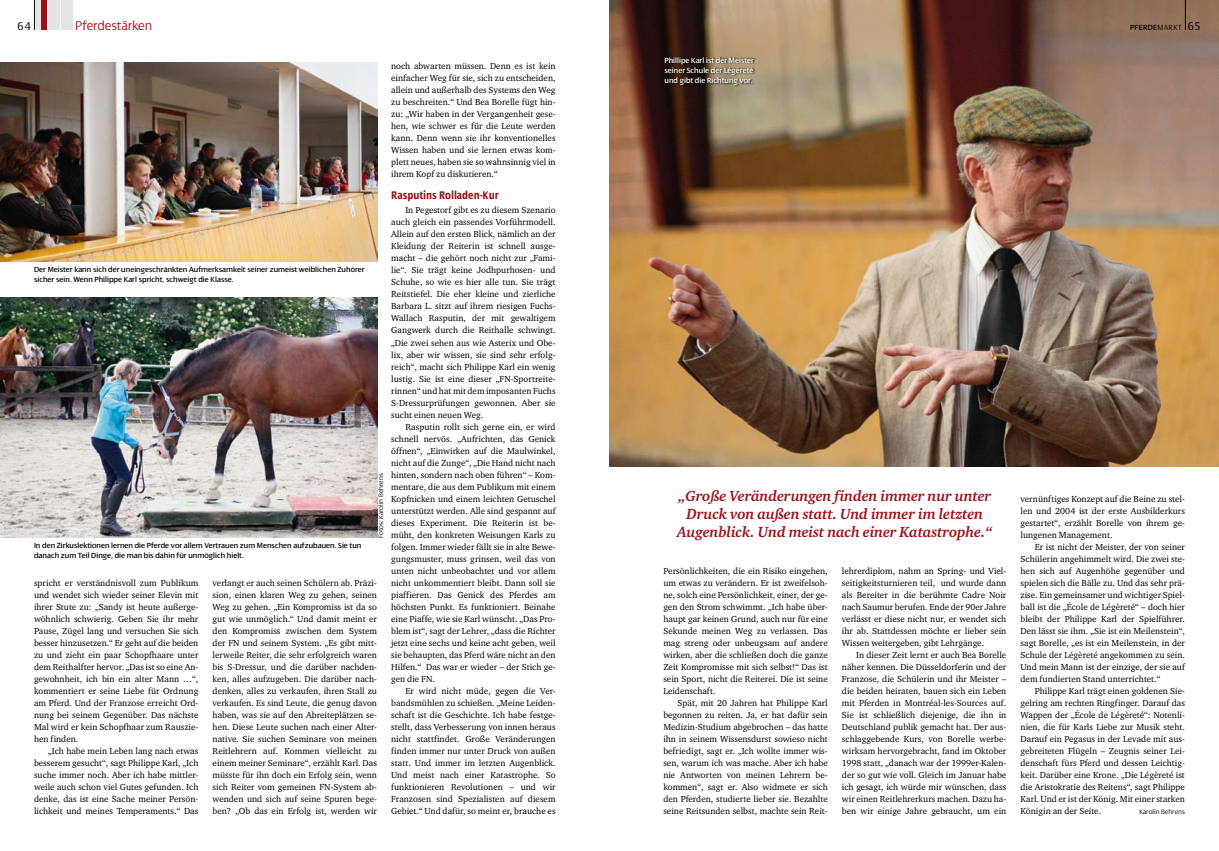
<style>
.page{position:relative;width:1219px;height:851px;background:#fff}
.page>*{position:absolute;margin:0;border:0;box-sizing:border-box;transform-origin:0 0}
.t1{font:italic 700 15px/18px "Charter ITC";letter-spacing:-.01em;color:#9e1019;text-align:center}
.t2{font:300 13.5px "Dialog";letter-spacing:-.015em;color:#9e1019}
.t3{font:700 12px "Dialog Cond";letter-spacing:-.005em;color:#9e1019}
.t4{font:300 12px "Dialog";color:#000}
.t5{font:9px/12px "Charter ITC";color:#000;text-align:justify}
.t6{font:8px/10px "Dialog";color:#000}
.t7{font:8px/10px "Dialog";color:#fff;text-align:justify}
.t8{font:8px "Dialog Small Caps";letter-spacing:.03em;color:#000}
.t9{font:300 7px "Dialog";color:#000}
.s1{font-family:"Dialog Light Small Caps"}
.s2{font-family:"Dialog";font-weight:300;font-size:12px}
</style>
<div class="page">
<img style="left:0;top:297px;width:377px;height:240px">
<img style="left:609px;top:0;width:610px;height:466px">
<img style="left:0;top:62px;width:377px;height:199px">
<svg style="left:663px;top:56px;width:93px;height:32px;background:#574636"></svg>
<hr style="left:34px;top:0;width:1px;height:30px;background:#000">
<svg style="left:40px;top:0;width:27px;height:30px"></svg>
<div style="left:48px;top:0;width:5px;height:30px;background:#e3e4e4"></div>
<div style="left:54px;top:0;width:6px;height:30px;background:#e3e4e4"></div>
<div style="left:61px;top:0;width:5px;height:30px;background:#e3e4e4"></div>
<div style="left:67px;top:0;width:6px;height:30px;background:#e3e4e4"></div>
<div style="left:35px;top:0;width:5px;height:30px;background:#e3e4e4"></div>
<div style="left:41px;top:0;width:6px;height:30px;background:#9e1019"></div>
<hr style="left:1185px;top:0;width:1px;height:30px;background:#000">
<h3 class="t4" style="left:18px;top:19px;width:15px">64</h3>
<h2 class="t2" style="left:75px;top:18px;width:79px">Pferdestärken</h2>
<p class="t8" style="left:1130px;top:23px;width:73px">PFERDE<span class="s1">MARKT</span> <span class="s2">65</span></p>
<p class="t5" style="left:391px;top:60px;width:166px">noch abwarten müssen. Denn es ist kein einfacher Weg für sie, sich zu entscheiden, allein und außerhalb des Systems den Weg zu beschreiten.“ Und Bea Borelle fügt hin&shy;zu: „Wir haben in der Vergangenheit gese&shy;hen, wie schwer es für die Leute werden kann. Denn wenn sie ihr konventionelles Wissen haben und sie lernen etwas kom&shy;plett neues, haben sie so wahnsinnig viel in ihrem Kopf zu diskutieren.“</p>
<h3 class="t3" style="left:391px;top:188px;width:110px">Rasputins Rolladen-Kur</h3>
<p class="t5" style="left:391px;top:204px;width:166px;text-indent:14px">In Pegestorf gibt es zu diesem Szenario auch gleich ein passendes Vorführmodell.<br>Allein auf den ersten Blick, nämlich an der Kleidung der Reiterin ist schnell ausge&shy;macht – die gehört noch nicht zur „Fami&shy;lie“. Sie trägt keine Jodhpurhosen- und Schuhe, so wie es hier alle tun. Sie trägt Reitstiefel. Die eher kleine und zierliche Barbara L. sitzt auf ihrem riesigen Fuchs-Wallach Rasputin, der mit gewaltigem Gangwerk durch die Reithalle schwingt. „Die zwei sehen aus wie Asterix und Obe&shy;lix, aber wir wissen, sie sind sehr erfolg&shy;reich“, macht sich Philippe Karl ein wenig lustig. Sie ist eine dieser „FN-Sportreite&shy;rinnen“ und hat mit dem imposanten Fuchs S-Dressurprüfungen gewonnen. Aber sie sucht einen neuen Weg.</p>
<p class="t5" style="left:391px;top:420px;width:166px;text-indent:14px">Rasputin rollt sich gerne ein, er wird schnell nervös. „Aufrichten, das Genick öffnen“, „Einwirken auf die Maulwinkel, nicht auf die Zunge“, „Die Hand nicht nach hinten, sondern nach oben führen“ – Kom&shy;mentare, die aus dem Publikum mit einem Kopfnicken und einem leichten Getuschel unterstützt werden. Alle sind gespannt auf dieses Experiment. Die Reiterin ist be&shy;müht, den konkreten Weisungen Karls zu folgen. Immer wieder fällt sie in alte Bewe&shy;gungsmuster, muss grinsen, weil das von unten nicht unbeobachtet und vor allem nicht unkommentiert bleibt. Dann soll sie piaffieren. Das Genick des Pferdes am höchsten Punkt. Es funktioniert. Beinahe eine Piaffe, wie sie Karl wünscht. „Das Pro&shy;blem ist“, sagt der Lehrer, „dass die Richter jetzt eine sechs und keine acht geben, weil sie behaupten, das Pferd wäre nicht an den Hilfen.“ Das war er wieder – der Stich ge&shy;gen die FN.</p>
<p class="t5" style="left:391px;top:684px;width:166px;text-indent:14px">Er wird nicht müde, gegen die Ver&shy;bandsmühlen zu schießen. „Meine Leiden&shy;schaft ist die Geschichte. Ich habe festge&shy;stellt, dass Verbesserung von innen heraus nicht stattfindet. Große Veränderungen finden immer nur unter Druck von außen statt. Und immer im letzten Augenblick.<br>Und meist nach einer Katastrophe. So funktionieren Revolutionen – und wir Franzosen sind Spezialisten auf diesem Gebiet.“ Und dafür, so meint er, brauche es</p>
<p class="t6" style="left:34px;top:264px;width:332px">Der Meister kann sich der uneingeschränkten Aufmerksamkeit seiner zumeist weiblichen Zuhörer sicher sein. Wenn Philippe Karl spricht, schweigt die Klasse.</p>
<p class="t9" style="left:377px;top:538px;width:66px;rotate:-90deg">Fotos: Karolin Behrens</p>
<p class="t6" style="left:34px;top:540px;width:329px">In den Zirkuslektionen lernen die Pferde vor allem Vertrauen zum Menschen aufzubauen. Sie tun danach zum Teil Dinge, die man bis dahin für unmöglich hielt.</p>
<p class="t5" style="left:34px;top:576px;width:166px">spricht er verständnisvoll zum Publikum und wendet sich wieder seiner Elevin mit ihrer Stute zu: „Sandy ist heute außerge&shy;wöhnlich schwierig. Geben Sie ihr mehr Pause, Zügel lang und versuchen Sie sich besser hinzusetzen.“ Er geht auf die beiden zu und zieht ein paar Schopfhaare unter dem Reithalfter hervor. „Das ist so eine An&shy;gewohnheit, ich bin ein alter Mann …“, kommentiert er seine Liebe für Ordnung am Pferd. Und der Franzose erreicht Ord&shy;nung bei seinem Gegenüber. Das nächste Mal wird er kein Schopfhaar zum Rauszie&shy;hen finden.</p>
<p class="t5" style="left:34px;top:744px;width:166px;text-indent:14px">„Ich habe mein Leben lang nach etwas besserem gesucht“, sagt Philippe Karl, „Ich suche immer noch. Aber ich habe mittler&shy;weile auch schon viel Gutes gefunden. Ich denke, das ist eine Sache meiner Persön&shy;lichkeit und meines Temperaments.“ Das</p>
<p class="t5" style="left:213px;top:576px;width:166px">verlangt er auch seinen Schülern ab. Präzi&shy;sion, einen klaren Weg zu gehen, seinen Weg zu gehen. „Ein Kompromiss ist da so gut wie unmöglich.“ Und damit meint er den Kompromiss zwischen dem System der FN und seinem System. „Es gibt mitt&shy;lerweile Reiter, die sehr erfolgreich waren bis S-Dressur, und die darüber nachden&shy;ken, alles aufzugeben. Die darüber nach&shy;denken, alles zu verkaufen, ihren Stall zu verkaufen. Es sind Leute, die genug davon haben, was sie auf den Abreiteplätzen se&shy;hen. Diese Leute suchen nach einer Alter&shy;native. Sie suchen Seminare von meinen Reitlehrern auf. Kommen vielleicht zu einem meiner Seminare“, erzählt Karl. Das müsste für ihn doch ein Erfolg sein, wenn sich Reiter vom gemeinen FN-System ab&shy;wenden und sich auf seine Spuren bege&shy;ben? „Ob das ein Erfolg ist, werden wir</p>
<p class="t7" style="left:664px;top:56px;width:91px">Phillipe Karl ist der Meister seiner Schule der Légèreté und gibt die Richtung vor.</p>
<h1 class="t1" style="left:677px;top:487px;width:317px">„Große Veränderungen finden immer nur unter<br>Druck von außen statt. Und immer im letzten<br>Augenblick. Und meist nach einer Katastrophe.“</h1>
<p class="t5" style="left:663px;top:564px;width:166px">Persönlichkeiten, die ein Risiko eingehen, um etwas zu verändern. Er ist zweifelsoh&shy;ne, solch eine Persönlichkeit, einer, der ge&shy;gen den Strom schwimmt. „Ich habe über&shy;haupt gar keinen Grund, auch nur für eine Sekunde meinen Weg zu verlassen. Das mag streng oder unbeugsam auf andere wirken, aber die schließen doch die ganze Zeit Kompromisse mit sich selbst!“ Das ist sein Sport, nicht die Reiterei. Die ist seine Leidenschaft.</p>
<p class="t5" style="left:663px;top:696px;width:166px;text-indent:14px">Spät, mit 20 Jahren hat Philippe Karl begonnen zu reiten. Ja, er hat dafür sein Medizin-Studium abgebrochen – das hatte ihn in seinem Wissensdurst sowieso nicht befriedigt, sagt er. „Ich wollte immer wis&shy;sen, warum ich was mache. Aber ich habe nie Antworten von meinen Lehrern be&shy;kommen“, sagt er. Also widmete er sich den Pferden, studierte lieber sie. Bezahlte seine Reitsunden selbst, machte sein Reit-</p>
<p class="t5" style="left:842px;top:564px;width:166px">lehrerdiplom, nahm an Spring- und Viel&shy;seitigkeitsturnieren teil, und wurde dann als Bereiter in die berühmte Cadre Noir nach Saumur berufen. Ende der 90er Jahre verlässt er diese nicht nur, er wendet sich ihr ab. Stattdessen möchte er lieber sein Wissen weitergeben, gibt Lehrgänge.</p>
<p class="t5" style="left:842px;top:648px;width:166px;text-indent:14px">In dieser Zeit lernt er auch Bea Borelle näher kennen. Die Düsseldorferin und der Franzose, die Schülerin und ihr Meister – die beiden heiraten, bauen sich ein Leben mit Pferden in Montréal-les-Sources auf.<br>Sie ist schließlich diejenige, die ihn in Deutschland publik gemacht hat. Der aus&shy;schlaggebende Kurs, von Borelle werbe&shy;wirksam hervorgebracht, fand im Oktober 1998 statt, „danach war der 1999er-Kalen&shy;der so gut wie voll. Gleich im Januar habe ich gesagt, ich würde mir wünschen, dass wir einen Reitlehrerkurs machen. Dazu ha&shy;ben wir einige Jahre gebraucht, um ein</p>
<p class="t5" style="left:1020px;top:492px;width:166px">vernünftiges Konzept auf die Beine zu stel&shy;len und 2004 ist der erste Ausbilderkurs gestartet“, erzählt Borelle von ihrem ge&shy;lungenen Management.</p>
<p class="t5" style="left:1020px;top:540px;width:166px;text-indent:14px">Er ist nicht der Meister, der von seiner Schülerin angehimmelt wird. Die zwei ste&shy;hen sich auf Augenhöhe gegenüber und spielen sich die Bälle zu. Und das sehr prä&shy;zise. Ein gemeinsamer und wichtiger Spiel&shy;ball ist die „École de Légèreté“ – doch hier bleibt der Philippe Karl der Spielführer.<br>Den lässt sie ihm. „Sie ist ein Meilenstein“, sagt Borelle, „es ist ein Meilenstein, in der Schule der Légèreté angekommen zu sein.<br>Und mein Mann ist der einzige, der sie auf dem fundierten Stand unterrichtet.“</p>
<p class="t5" style="left:1020px;top:684px;width:166px;text-indent:14px">Philippe Karl trägt einen goldenen Sie&shy;gelring am rechten Ringfinger. Darauf das Wappen der „École de Légèreté“: Notenli&shy;nien, die für Karls Liebe zur Musik steht.<br>Darauf ein Pegasus in der Levade mit aus&shy;gebreiteten Flügeln – Zeugnis seiner Lei&shy;denschaft fürs Pferd und dessen Leichtig&shy;keit. Darüber eine Krone. „Die Légèreté ist die Aristokratie des Reitens“, sagt Philippe Karl. Und er ist der König. Mit einer starken Königin an der Seite.</p>
<p class="t9" style="left:1139px;top:807px;width:47px">Karolin Behrens</p>
</div>
